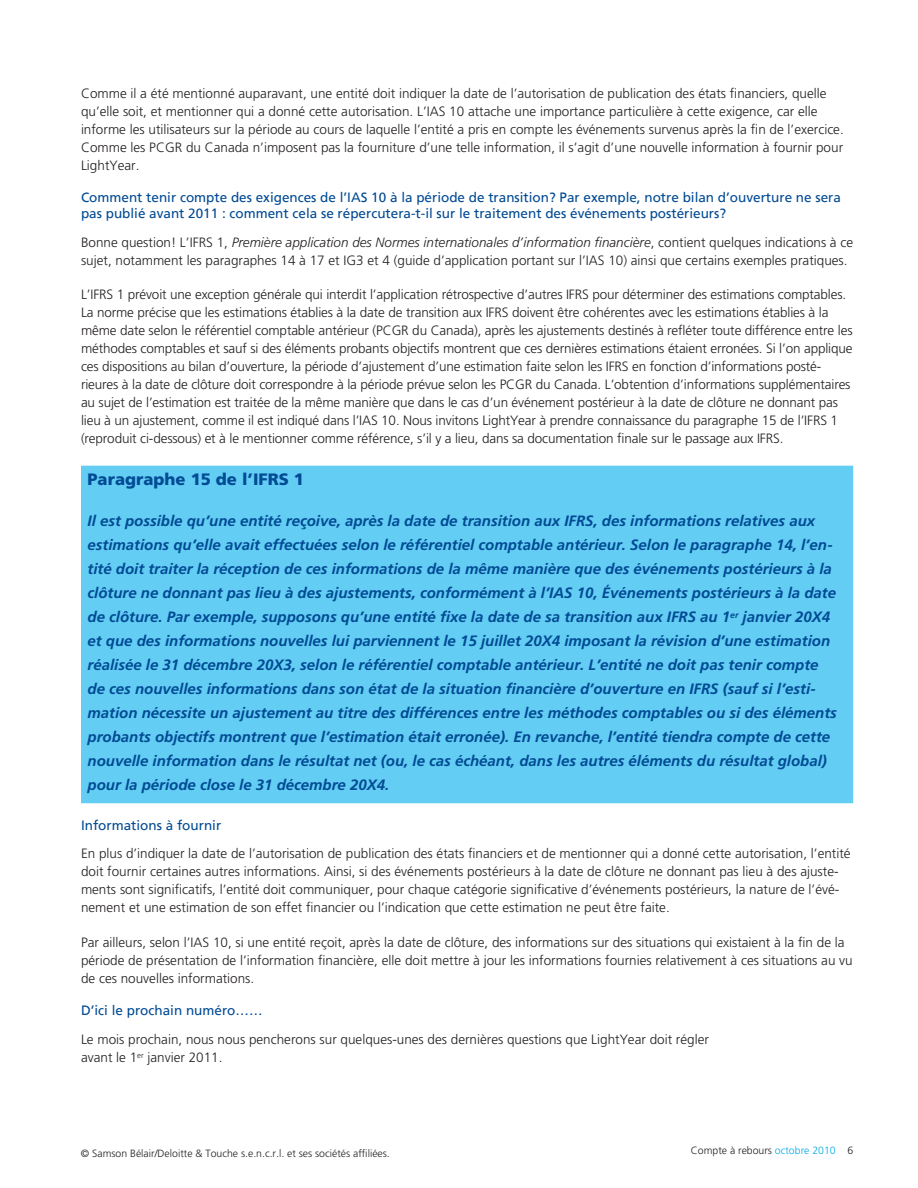
<style>
.page{position:relative;width:918px;height:1188px;background:#fff}
.page>*{position:absolute;margin:0;border:0;box-sizing:border-box;transform-origin:0 0}
.Body_copy{font:900 16.5px "Frutiger";color:#014a94}
.Body_copy-2{font:italic 700 15px/24px "Frutiger";color:#014a94}
.Body_copy-3{font:300 13.5px/18px "Frutiger";color:#231f20}
.Heading_3{font:13.5px/16.2px "Frutiger";color:#014a94}
.t1{font:300 10.5px "Frutiger";color:#231f20}
.s1{font-style:italic}
.s2{color:#00abe7}
</style>
<div class="page">
<div style="left:82px;top:466px;width:771px;height:337px;background:#63cdf3"></div>
<hr style="left:81px;top:466px;width:772px;height:1px;background:#63cdf3">
<hr style="left:81px;top:467px;width:1px;height:335px;background:#63cdf3">
<hr style="left:81px;top:802px;width:772px;height:1px;background:#63cdf3">
<p class="Body_copy-3" style="left:81px;top:84px;width:764px">Comme il a été mentionné auparavant, une entité doit indiquer la date de l’autorisation de publication des états financiers, quelle qu’elle soit, et mentionner qui a donné cette autorisation. L’IAS 10 attache une importance particulière à cette exigence, car elle informe les utilisateurs sur la période au cours de laquelle l’entité a pris en compte les événements survenus après la fin de l’exercice.<br>Comme les PCGR du Canada n’imposent pas la fourniture d’une telle information, il s’agit d’une nouvelle information à fournir pour LightYear.</p>
<p class="Heading_3" style="left:81px;top:190px;width:761px">Comment tenir compte des exigences de l’IAS 10 à la période de transition? Par exemple, notre bilan d’ouverture ne sera pas publié avant 2011 : comment cela se répercutera-t-il sur le traitement des événements postérieurs?</p>
<p class="Body_copy-3" style="left:81px;top:234px;width:774px">Bonne question! L’IFRS 1, <span class="s1">Première application des Normes internationales d’information financière</span>, contient quelques indications à ce sujet, notamment les paragraphes 14 à 17 et IG3 et 4 (guide d’application portant sur l’IAS 10) ainsi que certains exemples pratiques.</p>
<p class="Body_copy-3" style="left:81px;top:286px;width:773px">L’IFRS 1 prévoit une exception générale qui interdit l’application rétrospective d’autres IFRS pour déterminer des estimations comptables.<br>La norme précise que les estimations établies à la date de transition aux IFRS doivent être cohérentes avec les estimations établies à la même date selon le référentiel comptable antérieur (PCGR du Canada), après les ajustements destinés à refléter toute différence entre les méthodes comptables et sauf si des éléments probants objectifs montrent que ces dernières estimations étaient erronées. Si l’on applique ces dispositions au bilan d’ouverture, la période d’ajustement d’une estimation faite selon les IFRS en fonction d’informations posté&shy;rieures à la date de clôture doit correspondre à la période prévue selon les PCGR du Canada. L’obtention d’informations supplémentaires au sujet de l’estimation est traitée de la même manière que dans le cas d’un événement postérieur à la date de clôture ne donnant pas lieu à un ajustement, comme il est indiqué dans l’IAS 10. Nous invitons LightYear à prendre connaissance du paragraphe 15 de l’IFRS 1 (reproduit ci-dessous) et à le mentionner comme référence, s’il y a lieu, dans sa documentation finale sur le passage aux IFRS.</p>
<p class="Body_copy" style="left:88px;top:470px;width:218px">Paragraphe 15 de l’IFRS 1</p>
<p class="Body_copy-2" style="left:88px;top:508px;width:751px">Il est possible qu’une entité reçoive, après la date de transition aux IFRS, des informations relatives aux estimations qu’elle avait effectuées selon le référentiel comptable antérieur. Selon le paragraphe 14, l’en&shy;tité doit traiter la réception de ces informations de la même manière que des événements postérieurs à la clôture ne donnant pas lieu à des ajustements, conformément à l’IAS 10, Événements postérieurs à la date de clôture. Par exemple, supposons qu’une entité fixe la date de sa transition aux IFRS au 1<sup>er</sup> janvier 20X4 et que des informations nouvelles lui parviennent le 15 juillet 20X4 imposant la révision d’une estimation réalisée le 31 décembre 20X3, selon le référentiel comptable antérieur. L’entité ne doit pas tenir compte de ces nouvelles informations dans son état de la situation financière d’ouverture en IFRS (sauf si l’esti&shy;mation nécessite un ajustement au titre des différences entre les méthodes comptables ou si des éléments probants objectifs montrent que l’estimation était erronée). En revanche, l’entité tiendra compte de cette nouvelle information dans le résultat net (ou, le cas échéant, dans les autres éléments du résultat global) pour la période close le 31 décembre 20X4.</p>
<p class="Heading_3" style="left:81px;top:817px;width:142px">Informations à fournir</p>
<p class="Body_copy-3" style="left:81px;top:845px;width:771px">En plus d’indiquer la date de l’autorisation de publication des états financiers et de mentionner qui a donné cette autorisation, l’entité doit fournir certaines autres informations. Ainsi, si des événements postérieurs à la date de clôture ne donnant pas lieu à des ajuste&shy;ments sont significatifs, l’entité doit communiquer, pour chaque catégorie significative d’événements postérieurs, la nature de l’évé&shy;nement et une estimation de son effet financier ou l’indication que cette estimation ne peut être faite.</p>
<p class="Body_copy-3" style="left:81px;top:933px;width:773px">Par ailleurs, selon l’IAS 10, si une entité reçoit, après la date de clôture, des informations sur des situations qui existaient à la fin de la période de présentation de l’information financière, elle doit mettre à jour les informations fournies relativement à ces situations au vu de ces nouvelles informations.</p>
<p class="Heading_3" style="left:81px;top:1002px;width:183px">D’ici le prochain numéro……</p>
<p class="Body_copy-3" style="left:81px;top:1030px;width:629px">Le mois prochain, nous nous pencherons sur quelques-unes des dernières questions que LightYear doit régler avant le 1<sup>er</sup> janvier 2011.</p>
<p class="t1" style="left:81px;top:1147px;width:310px">© Samson Bélair/Deloitte &amp; Touche s.e.n.c.r.l. et ses sociétés affiliées.</p>
<p class="t1" style="left:691px;top:1145px;width:164px">Compte à rebours <span class="s2">octobre 2010</span> 6</p>
</div>
